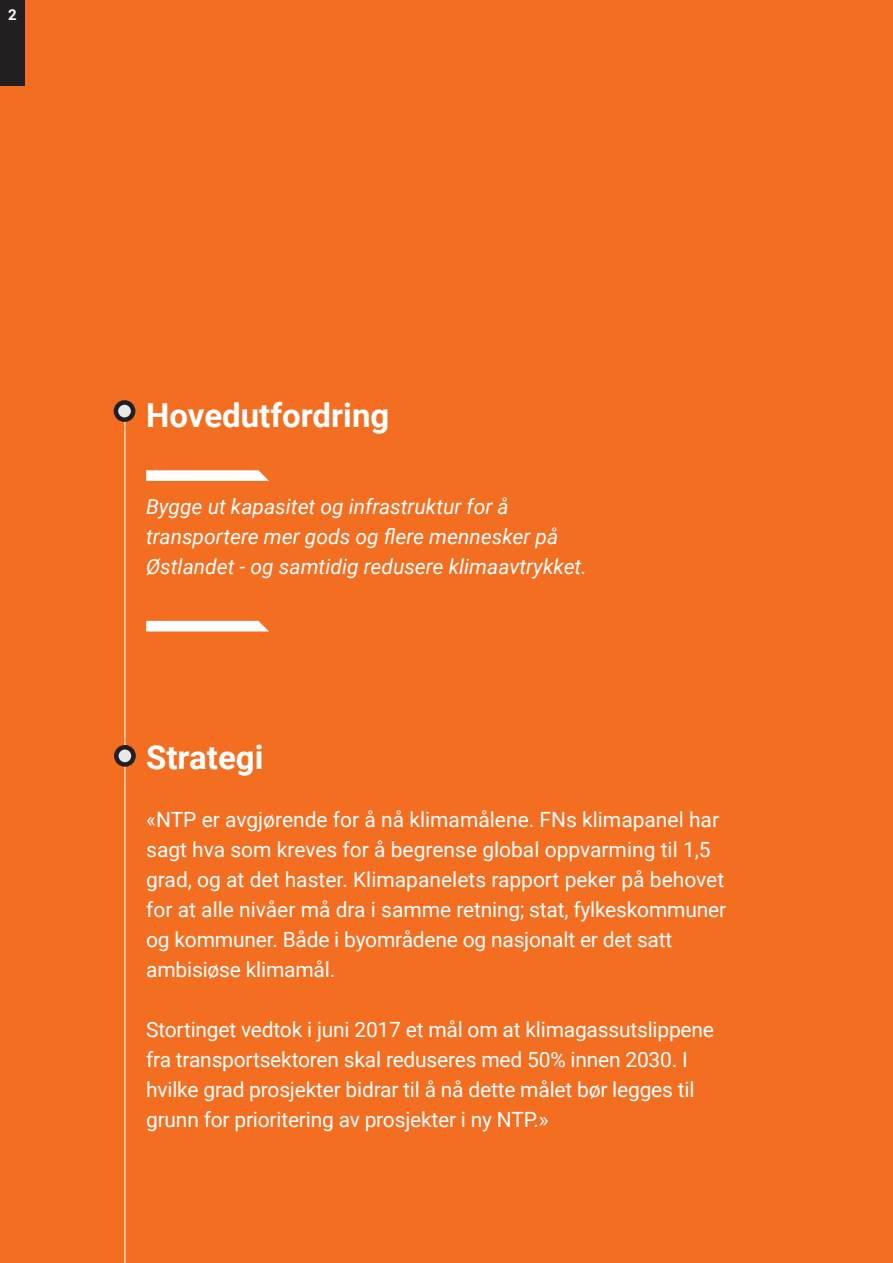
<style>
.page{position:relative;width:893px;height:1263px;background:#f36e21}
.page>*{position:absolute;margin:0;border:0;box-sizing:border-box;transform-origin:0 0}
.Sitat{font:700 33px "Roboto";color:#fff}
.t1{font:21px/30px "Roboto";letter-spacing:-.01em;color:#fff}
.Sitat-2{font:italic 21px "Roboto";color:#fff}
.t2{font:700 15px "Roboto";color:#fff}
</style>
<div class="page">
<hr style="left:125px;top:411px;width:1px;height:852px;background:#fff">
<svg style="left:116px;top:747px;width:18px;height:17px"></svg>
<div style="left:114px;top:745px;width:22px;height:22px;border:4px solid #231f20;border-radius:50%"></div>
<svg style="left:116px;top:402px;width:17px;height:18px"></svg>
<div style="left:114px;top:400px;width:21px;height:22px;border:4px solid #231f20;border-radius:50%"></div>
<svg style="left:146px;top:470px;width:123px;height:11px"></svg>
<svg style="left:146px;top:621px;width:123px;height:10px"></svg>
<div style="left:0;top:0;width:25px;height:85px;background:#231f20"></div>
<p class="t2" style="left:8px;top:5px;width:10px">2</p>
<p class="Sitat" style="left:146px;top:392px;width:245px">Hovedutfordring</p>
<p class="Sitat-2" style="left:146px;top:492px;width:364px">Bygge ut kapasitet og infrastruktur for å</p>
<p class="Sitat-2" style="left:146px;top:522px;width:414px">transportere mer gods og flere mennesker på</p>
<p class="Sitat-2" style="left:146px;top:552px;width:442px">Østlandet - og samtidig redusere klimaavtrykket.</p>
<p class="Sitat" style="left:146px;top:734px;width:119px">Strategi</p>
<p class="t1" style="left:146px;top:804px;width:581px">«NTP er avgjørende for å nå klimamålene. FNs klimapanel har sagt hva som kreves for å begrense global oppvarming til 1,5 grad, og at det haster. Klimapanelets rapport peker på behovet for at alle nivåer må dra i samme retning; stat, fylkeskommuner og kommuner. Både i byområdene og nasjonalt er det satt ambisiøse klimamål.</p>
<p class="t1" style="left:146px;top:1014px;width:569px">Stortinget vedtok i juni 2017 et mål om at klimagassutslippene fra transportsektoren skal reduseres med 50% innen 2030. I hvilke grad prosjekter bidrar til å nå dette målet bør legges til grunn for prioritering av prosjekter i ny NTP.»</p>
</div>
